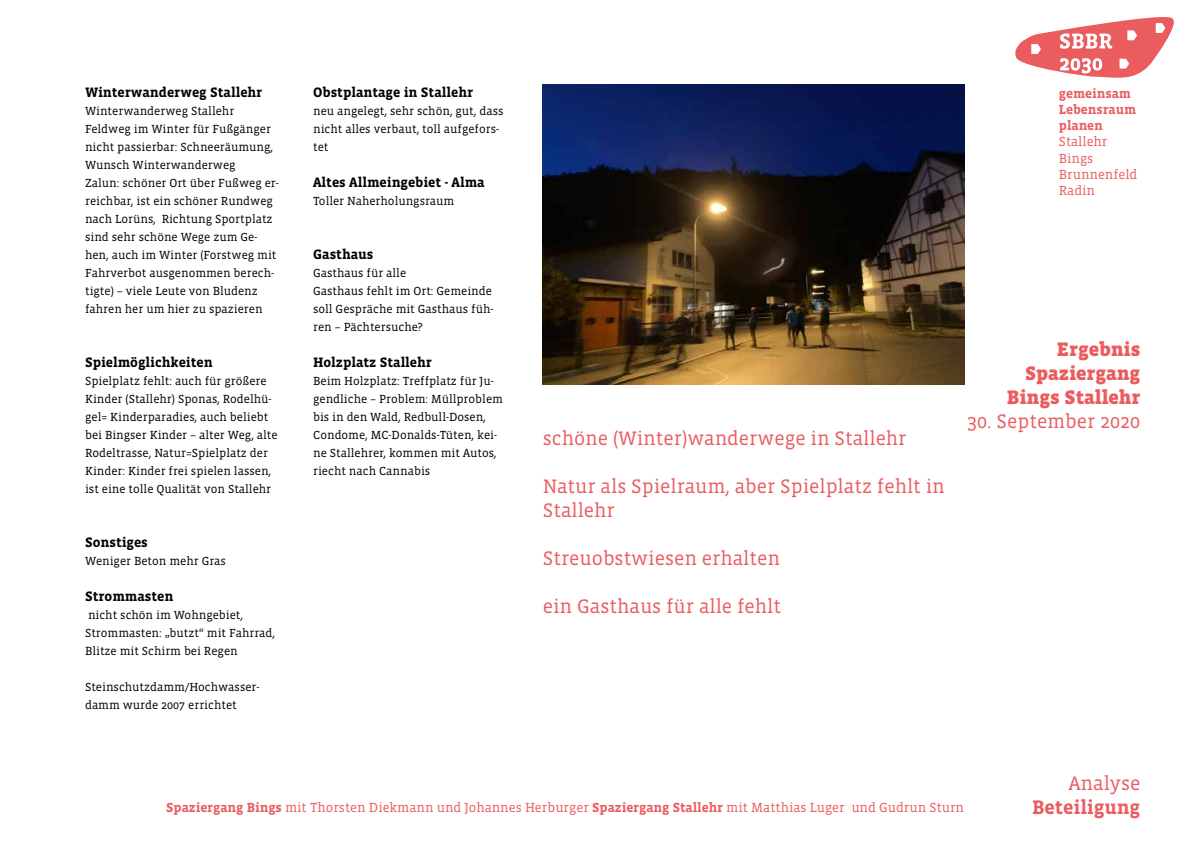
<style>
.page{position:relative;width:1191px;height:842px;background:#fff}
.page>*{position:absolute;margin:0;border:0;box-sizing:border-box;transform-origin:0 0}
.t1{font:20px/24px "Vista Slab OTCE";color:#eb5c5f}
.t2{font:900 20px/24px "Vista Slab OTCE";color:#eb5c5f;text-align:right}
.t3{font:700 20px "Vista Slab OTCE";color:#eb5c5f}
.t4{font:700 14px "Vista Slab OTCE";color:#000}
.t5{font:13.5px/16.2px "Vista Slab OTCE";color:#eb5c5f}
.t6{font:700 13.5px/16.2px "Vista Slab OTCE";color:#eb5c5f}
.t7{font:12px/18px "Vista Slab OTCE";color:#000}
.s1{font-weight:700}
</style>
<div class="page">
<svg style="left:1015px;top:17px;width:159px;height:61px"></svg>
<img style="left:543px;top:85px;width:421px;height:299px">
<p class="t4" style="left:85px;top:84px;width:179px">Winterwanderweg Stallehr</p>
<p class="t7" style="left:85px;top:102px;width:195px">Winterwanderweg Stallehr<br>Feldweg im Winter für Fußgänger nicht passierbar: Schneeräumung,<br>Wunsch Winterwanderweg<br>Zalun: schöner Ort über Fußweg er&shy;reichbar, ist ein schöner Rundweg nach Lorüns, Richtung Sportplatz sind sehr schöne Wege zum Ge&shy;hen, auch im Winter (Forstweg mit<br>Fahrverbot ausgenommen berech&shy;tigte) – viele Leute von Bludenz fahren her um hier zu spazieren</p>
<p class="t4" style="left:85px;top:354px;width:129px">Spielmöglichkeiten</p>
<p class="t7" style="left:85px;top:372px;width:194px">Spielplatz fehlt: auch für größere Kinder (Stallehr) Sponas, Rodelhü&shy;gel= Kinderparadies, auch beliebt bei Bingser Kinder – alter Weg, alte Rodeltrasse, Natur=Spielplatz der Kinder: Kinder frei spielen lassen, ist eine tolle Qualität von Stallehr</p>
<p class="t4" style="left:85px;top:534px;width:64px">Sonstiges</p>
<p class="t7" style="left:85px;top:552px;width:142px">Weniger Beton mehr Gras</p>
<p class="t4" style="left:85px;top:588px;width:90px">Strommasten</p>
<p class="t7" style="left:85px;top:606px;width:192px">nicht schön im Wohngebiet,<br>Strommasten: „butzt“ mit Fahrrad,<br>Blitze mit Schirm bei Regen</p>
<p class="t7" style="left:85px;top:678px;width:176px">Steinschutzdamm/Hochwasser&shy;damm wurde 2007 errichtet</p>
<p class="t4" style="left:313px;top:84px;width:161px">Obstplantage in Stallehr</p>
<p class="t7" style="left:313px;top:102px;width:192px">neu angelegt, sehr schön, gut, dass nicht alles verbaut, toll aufgefors&shy;tet</p>
<p class="t4" style="left:313px;top:174px;width:173px">Altes Allmeingebiet - Alma</p>
<p class="t7" style="left:313px;top:192px;width:143px">Toller Naherholungsraum</p>
<p class="t4" style="left:313px;top:246px;width:62px">Gasthaus</p>
<p class="t7" style="left:313px;top:264px;width:182px">Gasthaus für alle<br>Gasthaus fehlt im Ort: Gemeinde soll Gespräche mit Gasthaus füh&shy;ren – Pächtersuche?</p>
<p class="t4" style="left:313px;top:354px;width:120px">Holzplatz Stallehr</p>
<p class="t7" style="left:313px;top:372px;width:191px">Beim Holzplatz: Treffplatz für Ju&shy;gendliche – Problem: Müllproblem bis in den Wald, Redbull-Dosen,<br>Condome, MC-Donalds-Tüten, kei&shy;ne Stallehrer, kommen mit Autos, riecht nach Cannabis</p>
<p class="t6" style="left:1059px;top:85px;width:79px">gemeinsam<br>Lebensraum planen</p>
<p class="t5" style="left:1059px;top:134px;width:80px">Stallehr<br>Bings<br>Brunnenfeld<br>Radin</p>
<h1 class="t1" style="left:543px;top:426px;width:365px">schöne (Winter)wanderwege in Stallehr</h1>
<h1 class="t1" style="left:543px;top:474px;width:403px">Natur als Spielraum, aber Spielplatz fehlt in<br>Stallehr</h1>
<h1 class="t1" style="left:543px;top:546px;width:239px">Streuobstwiesen erhalten</h1>
<h1 class="t1" style="left:543px;top:594px;width:240px">ein Gasthaus für alle fehlt</h1>
<h1 class="t2" style="left:1006px;top:337px;width:135px">Ergebnis<br>Spaziergang<br>Bings Stallehr</h1>
<h1 class="t1" style="left:967px;top:409px;width:174px">30. September 2020</h1>
<h1 class="t1" style="left:1068px;top:771px;width:73px">Analyse</h1>
<p class="t5" style="left:166px;top:799px;width:799px"><span class="s1">Spaziergang Bings</span> mit Thorsten Diekmann und Johannes Herburger <span class="s1">Spaziergang Stallehr</span> mit Matthias Luger und Gudrun Sturn</p>
<h1 class="t3" style="left:1032px;top:795px;width:110px">Beteiligung</h1>
</div>
